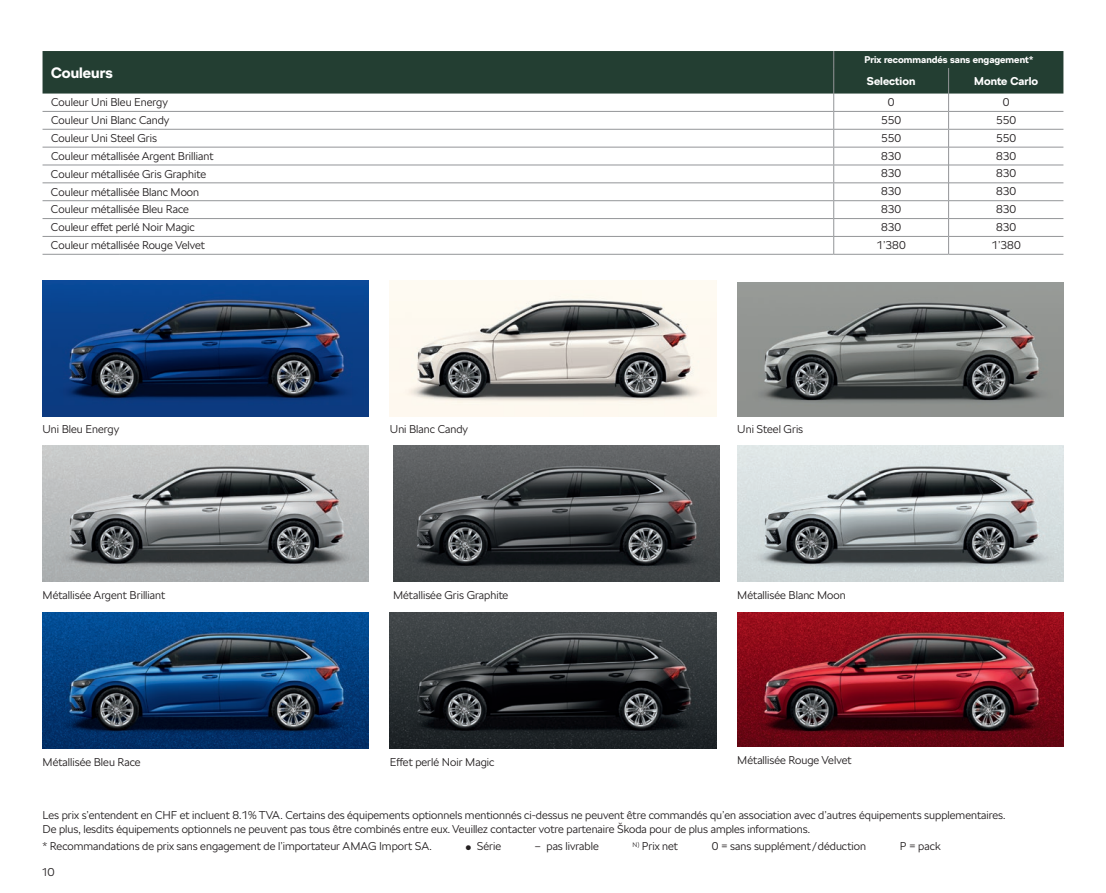
<style>
.page{position:relative;width:1106px;height:893px;background:#fff}
.page>*{position:absolute;margin:0;border:0;box-sizing:border-box;transform-origin:0 0}
.t1{font:700 15px "SKODA Next";color:#fff}
.t2{font:300 11.25px/13.5px "SKODA Next";color:#231f20}
.t3{font:700 11.25px "SKODA Next";color:#fff}
.t4{font:700 9.75px "SKODA Next";color:#fff}
</style>
<div class="page">
<div style="left:43px;top:51px;width:1020px;height:43px;background:#233e32"></div>
<hr style="left:833px;top:147px;width:115px;height:1px;background:#939598">
<hr style="left:949px;top:147px;width:114px;height:1px;background:#939598">
<hr style="left:833px;top:165px;width:115px;height:1px;background:#939598">
<hr style="left:949px;top:165px;width:114px;height:1px;background:#939598">
<hr style="left:833px;top:182px;width:115px;height:1px;background:#939598">
<hr style="left:949px;top:182px;width:114px;height:1px;background:#939598">
<hr style="left:833px;top:200px;width:115px;height:1px;background:#939598">
<hr style="left:949px;top:200px;width:114px;height:1px;background:#939598">
<hr style="left:833px;top:254px;width:115px;height:1px;background:#939598">
<hr style="left:948px;top:254px;width:115px;height:1px;background:#939598">
<svg style="left:833px;top:51px;width:1px;height:203px"></svg>
<svg style="left:948px;top:68px;width:1px;height:186px"></svg>
<hr style="left:833px;top:111px;width:115px;height:1px;background:#939598">
<hr style="left:833px;top:129px;width:115px;height:1px;background:#939598">
<hr style="left:833px;top:218px;width:115px;height:1px;background:#939598">
<hr style="left:833px;top:236px;width:115px;height:1px;background:#939598">
<hr style="left:948px;top:111px;width:115px;height:1px;background:#939598">
<hr style="left:948px;top:129px;width:115px;height:1px;background:#939598">
<hr style="left:948px;top:218px;width:115px;height:1px;background:#939598">
<hr style="left:948px;top:236px;width:115px;height:1px;background:#939598">
<hr style="left:119px;top:254px;width:714px;height:1px;background:#939598">
<hr style="left:43px;top:182px;width:76px;height:1px;background:#939598">
<hr style="left:119px;top:182px;width:714px;height:1px;background:#939598">
<hr style="left:43px;top:200px;width:76px;height:1px;background:#939598">
<hr style="left:119px;top:200px;width:714px;height:1px;background:#939598">
<hr style="left:43px;top:218px;width:76px;height:1px;background:#939598">
<hr style="left:119px;top:218px;width:714px;height:1px;background:#939598">
<hr style="left:43px;top:236px;width:76px;height:1px;background:#939598">
<hr style="left:119px;top:236px;width:714px;height:1px;background:#939598">
<hr style="left:43px;top:254px;width:76px;height:1px;background:#939598">
<hr style="left:43px;top:147px;width:76px;height:1px;background:#939598">
<hr style="left:119px;top:147px;width:714px;height:1px;background:#939598">
<hr style="left:43px;top:165px;width:76px;height:1px;background:#939598">
<hr style="left:119px;top:165px;width:714px;height:1px;background:#939598">
<hr style="left:43px;top:111px;width:76px;height:1px;background:#939598">
<hr style="left:119px;top:111px;width:714px;height:1px;background:#939598">
<hr style="left:43px;top:129px;width:76px;height:1px;background:#939598">
<hr style="left:119px;top:129px;width:714px;height:1px;background:#939598">
<img style="left:390px;top:280px;width:326px;height:136px">
<img style="left:43px;top:280px;width:326px;height:136px">
<img style="left:43px;top:446px;width:326px;height:136px">
<img style="left:393px;top:446px;width:326px;height:136px">
<img style="left:737px;top:446px;width:326px;height:136px">
<img style="left:43px;top:613px;width:326px;height:136px">
<img style="left:390px;top:613px;width:326px;height:136px">
<img style="left:737px;top:613px;width:326px;height:134px">
<img style="left:737px;top:282px;width:326px;height:134px">
<h1 class="t1" style="left:51px;top:63px;width:63px">Couleurs</h1>
<p class="t4" style="left:864px;top:53px;width:170px">Prix recommandés sans engagement*</p>
<p class="t3" style="left:867px;top:73px;width:50px">Selection</p>
<p class="t3" style="left:974px;top:73px;width:65px">Monte Carlo</p>
<p class="t2" style="left:51px;top:96px;width:118px">Couleur Uni Bleu Energy</p>
<p class="t2" style="left:887px;top:95px;width:8px">0</p>
<p class="t2" style="left:1002px;top:95px;width:8px">0</p>
<p class="t2" style="left:51px;top:114px;width:120px">Couleur Uni Blanc Candy</p>
<p class="t2" style="left:881px;top:113px;width:22px">550</p>
<p class="t2" style="left:996px;top:113px;width:22px">550</p>
<p class="t2" style="left:51px;top:131px;width:108px">Couleur Uni Steel Gris</p>
<p class="t2" style="left:881px;top:131px;width:22px">550</p>
<p class="t2" style="left:996px;top:131px;width:22px">550</p>
<p class="t2" style="left:51px;top:149px;width:164px">Couleur métallisée Argent Brilliant</p>
<p class="t2" style="left:881px;top:149px;width:22px">830</p>
<p class="t2" style="left:996px;top:149px;width:22px">830</p>
<p class="t2" style="left:51px;top:167px;width:157px">Couleur métallisée Gris Graphite</p>
<p class="t2" style="left:881px;top:167px;width:22px">830</p>
<p class="t2" style="left:996px;top:167px;width:22px">830</p>
<p class="t2" style="left:51px;top:185px;width:150px">Couleur métallisée Blanc Moon</p>
<p class="t2" style="left:881px;top:185px;width:22px">830</p>
<p class="t2" style="left:996px;top:185px;width:22px">830</p>
<p class="t2" style="left:51px;top:203px;width:139px">Couleur métallisée Bleu Race</p>
<p class="t2" style="left:881px;top:203px;width:22px">830</p>
<p class="t2" style="left:996px;top:203px;width:22px">830</p>
<p class="t2" style="left:51px;top:221px;width:145px">Couleur effet perlé Noir Magic</p>
<p class="t2" style="left:881px;top:220px;width:22px">830</p>
<p class="t2" style="left:996px;top:220px;width:22px">830</p>
<p class="t2" style="left:51px;top:239px;width:155px">Couleur métallisée Rouge Velvet</p>
<p class="t2" style="left:876px;top:238px;width:31px">1’380</p>
<p class="t2" style="left:991px;top:238px;width:31px">1’380</p>
<p class="t2" style="left:43px;top:423px;width:78px">Uni Bleu Energy</p>
<p class="t2" style="left:390px;top:423px;width:80px">Uni Blanc Candy</p>
<p class="t2" style="left:737px;top:423px;width:67px">Uni Steel Gris</p>
<p class="t2" style="left:43px;top:588px;width:124px">Métallisée Argent Brilliant</p>
<p class="t2" style="left:393px;top:588px;width:117px">Métallisée Gris Graphite</p>
<p class="t2" style="left:737px;top:588px;width:110px">Métallisée Blanc Moon</p>
<p class="t2" style="left:43px;top:755px;width:100px">Métallisée Bleu Race</p>
<p class="t2" style="left:390px;top:755px;width:106px">Effet perlé Noir Magic</p>
<p class="t2" style="left:737px;top:753px;width:116px">Métallisée Rouge Velvet</p>
<p class="t2" style="left:43px;top:809px;width:964px">Les prix s’entendent en CHF et incluent 8.1% TVA. Certains des équipements optionnels mentionnés ci-dessus ne peuvent être commandés qu’en association avec d’autres équipements supplementaires.<br>De plus, lesdits équipements optionnels ne peuvent pas tous être combinés entre eux. Veuillez contacter votre partenaire Škoda pour de plus amples informations.</p>
<p class="t2" style="left:43px;top:840px;width:391px">* Recommandations de prix sans engagement de l’importateur AMAG Import SA.</p>
<p class="t2" style="left:466px;top:840px;width:37px">● Série</p>
<p class="t2" style="left:535px;top:840px;width:65px">– pas livrable</p>
<p class="t2" style="left:632px;top:840px;width:47px"><sup>N)</sup> Prix net</p>
<p class="t2" style="left:711px;top:840px;width:156px">0 = sans supplément/déduction</p>
<p class="t2" style="left:899px;top:840px;width:42px">P = pack</p>
<p class="t2" style="left:43px;top:865px;width:14px">10</p>
</div>
